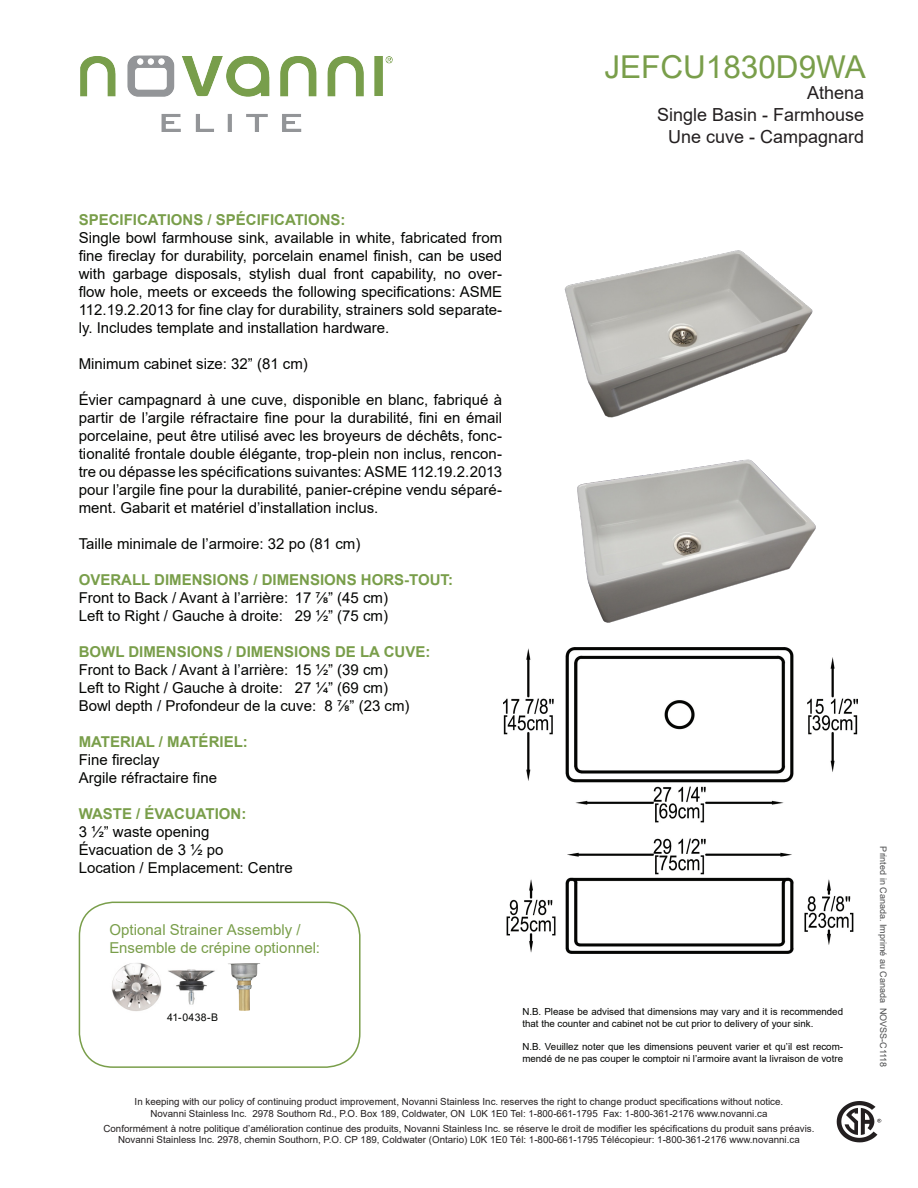
<style>
.page{position:relative;width:918px;height:1188px;background:#fff}
.page>*{position:absolute;margin:0;border:0;box-sizing:border-box;transform-origin:0 0}
.t1{font:31.5px "Arial";color:#799e4a}
.t2{font:18px "Arial";color:#231f20}
.t3{font:15px/18px "Arial";color:#040503;text-align:justify}
.t4{font:700 15px "Arial";color:#799e4a}
.t5{font:15px "Arial";letter-spacing:.005em;color:#799e4a}
.t6{font:10.5px "Arial";letter-spacing:.025em;color:#040503}
.t7{font:9.75px/11.7px "Arial";color:#231f20;text-align:center}
.t8{font:9.75px/11.7px "Arial";color:#040503}
.t9{font:9px "Arial";color:#4b4c4d}
</style>
<div class="page">
<img style="left:82px;top:57px;width:311px;height:75px">
<svg style="left:837px;top:1101px;width:44px;height:41px"></svg>
<img style="left:577px;top:459px;width:239px;height:164px">
<img style="left:564px;top:250px;width:249px;height:168px">
<img style="left:112px;top:963px;width:103px;height:48px">
<div style="left:79px;top:902px;width:282px;height:166px;border:2px solid #799e4a;border-radius:34px"></div>
<img style="left:228px;top:963px;width:24px;height:48px">
<img style="left:503px;top:647px;width:354px;height:307px">
<p class="t1" style="left:604px;top:45px;width:263px">JEFCU1830D9WA</p>
<p class="t2" style="left:807px;top:81px;width:59px">Athena</p>
<p class="t2" style="left:657px;top:102px;width:209px">Single Basin - Farmhouse</p>
<p class="t2" style="left:668px;top:124px;width:198px">Une cuve - Campagnard</p>
<p class="t4" style="left:79px;top:209px;width:268px">SPECIFICATIONS / SPÉCIFICATIONS:</p>
<p class="t3" style="left:79px;top:228px;width:425px">Single bowl farmhouse sink, available in white, fabricated from fine fireclay for durability, porcelain enamel finish, can be used with garbage disposals, stylish dual front capability, no over&shy;flow hole, meets or exceeds the following specifications: ASME 112.19.2.2013 for fine clay for durability, strainers sold separate&shy;ly. Includes template and installation hardware.</p>
<p class="t3" style="left:79px;top:354px;width:231px">Minimum cabinet size: 32” (81 cm)</p>
<p class="t3" style="left:79px;top:390px;width:425px">Évier campagnard à une cuve, disponible en blanc, fabriqué à partir de l’argile réfractaire fine pour la durabilité, fini en émail porcelaine, peut être utilisé avec les broyeurs de déchêts, fonc&shy;tionalité frontale double élégante, trop-plein non inclus, rencon&shy;tre ou dépasse les spécifications suivantes: ASME 112.19.2.2013 pour l’argile fine pour la durabilité, panier-crépine vendu séparé&shy;ment. Gabarit et matériel d’installation inclus.</p>
<p class="t3" style="left:79px;top:534px;width:283px">Taille minimale de l’armoire: 32 po (81 cm)</p>
<p class="t4" style="left:79px;top:569px;width:376px">OVERALL DIMENSIONS / DIMENSIONS HORS-TOUT:</p>
<p class="t3" style="left:79px;top:588px;width:311px">Front to Back / Avant à l’arrière: 17 7/8” (45 cm)</p>
<p class="t3" style="left:79px;top:606px;width:311px">Left to Right / Gauche à droite: 29 1/2” (75 cm)</p>
<p class="t4" style="left:79px;top:641px;width:353px">BOWL DIMENSIONS / DIMENSIONS DE LA CUVE:</p>
<p class="t3" style="left:79px;top:660px;width:311px">Front to Back / Avant à l’arrière: 15 1/2” (39 cm)</p>
<p class="t3" style="left:79px;top:678px;width:311px">Left to Right / Gauche à droite: 27 1/4” (69 cm)</p>
<p class="t3" style="left:79px;top:696px;width:332px">Bowl depth / Profondeur de la cuve: 8 7/8” (23 cm)</p>
<p class="t4" style="left:79px;top:731px;width:171px">MATERIAL / MATÉRIEL:</p>
<p class="t3" style="left:79px;top:750px;width:82px">Fine fireclay</p>
<p class="t3" style="left:79px;top:768px;width:140px">Argile réfractaire fine</p>
<p class="t4" style="left:79px;top:803px;width:169px">WASTE / ÉVACUATION:</p>
<p class="t3" style="left:79px;top:822px;width:132px">3 1/2” waste opening</p>
<p class="t3" style="left:79px;top:840px;width:146px">Évacuation de 3 1/2 po</p>
<p class="t3" style="left:79px;top:858px;width:216px">Location / Emplacement: Centre</p>
<p class="t5" style="left:109px;top:919px;width:193px">Optional Strainer Assembly /</p>
<p class="t5" style="left:109px;top:937px;width:212px">Ensemble de crépine optionnel:</p>
<p class="t6" style="left:167px;top:1011px;width:53px">41-0438-B</p>
<p class="t8" style="left:522px;top:1006px;width:322px">N.B. Please be advised that dimensions may vary and it is recommended that the counter and cabinet not be cut prior to delivery of your sink.</p>
<p class="t8" style="left:522px;top:1041px;width:322px">N.B. Veuillez noter que les dimensions peuvent varier et qu’il est recom&shy;mendé de ne pas couper le comptoir ni l’armoire avant la livraison de votre</p>
<p class="t7" style="left:135px;top:1096px;width:650px">In keeping with our policy of continuing product improvement, Novanni Stainless Inc. reserves the right to change product specifications without notice.<br>Novanni Stainless Inc. 2978 Southorn Rd., P.O. Box 189, Coldwater, ON L0K 1E0 Tel: 1-800-661-1795 Fax: 1-800-361-2176 www.novanni.ca</p>
<p class="t7" style="left:103px;top:1122px;width:712px">Conformément à notre politique d’amélioration continue des produits, Novanni Stainless Inc. se réserve le droit de modifier les spécifications du produit sans préavis.<br>Novanni Stainless Inc. 2978, chemin Southorn, P.O. CP 189, Coldwater (Ontario) L0K 1E0 Tél: 1-800-661-1795 Télécopieur: 1-800-361-2176 www.novanni.ca</p>
<p class="t9" style="left:890px;top:846px;width:222px;rotate:90deg">Printed in Canada. Imprimé au Canada NOVSS-C1118</p>
</div>
